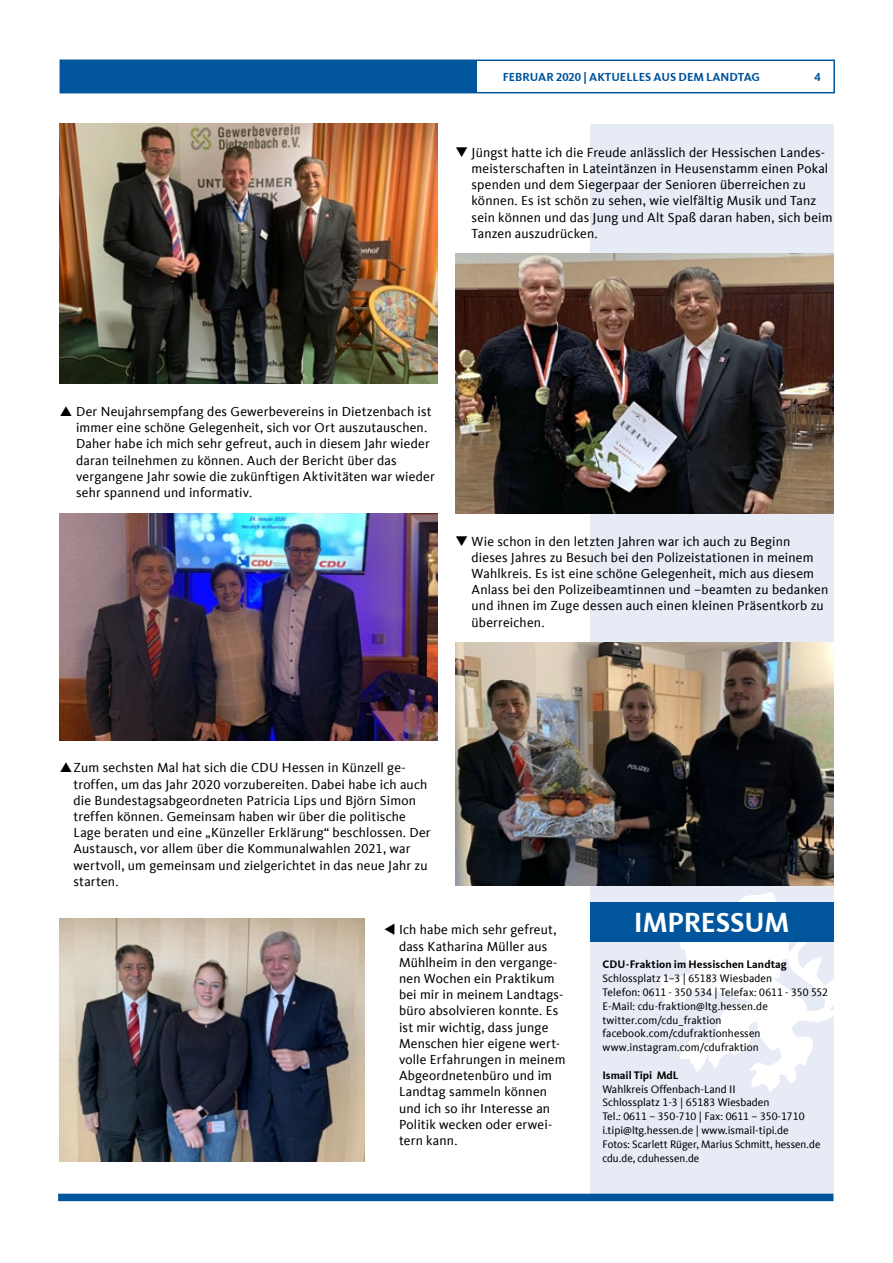
<style>
.page{position:relative;width:893px;height:1263px;background:#fff}
.page>*{position:absolute;margin:0;border:0;box-sizing:border-box;transform-origin:0 0}
.t1{font:700 28.5px "CDU Kievit Tab";letter-spacing:-.01em;color:#fff}
.t2{font:13.5px/16.2px "CDU Kievit Tab";letter-spacing:.01em;color:#000}
.t3{font:700 12px "CDU Kievit Tab";color:#00559d}
.t4{font:11.25px/13.8px "CDU Kievit Tab";color:#000}
.t5{font:700 11.25px "CDU Kievit Tab";letter-spacing:.01em;color:#000}
</style>
<div class="page">
<div style="left:590px;top:124px;width:243px;height:1070px;background:#e7ebf6"></div>
<svg style="left:653px;top:892px;width:181px;height:200px"></svg>
<img style="left:60px;top:124px;width:378px;height:260px">
<div style="left:590px;top:902px;width:243px;height:40px;background:#00559d"></div>
<div style="left:58px;top:1194px;width:775px;height:7px;background:#00559d"></div>
<div style="left:60px;top:60px;width:775px;height:33px;border:2px solid #00559d"></div>
<div style="left:60px;top:60px;width:417px;height:32px;background:#00559d"></div>
<img style="left:455px;top:254px;width:378px;height:259px">
<img style="left:60px;top:513px;width:378px;height:227px">
<img style="left:455px;top:643px;width:378px;height:243px">
<img style="left:60px;top:918px;width:305px;height:243px">
<p class="t3" style="left:503px;top:70px;width:259px">FEBRUAR 2020 | AKTUELLES AUS DEM LANDTAG</p>
<p class="t3" style="left:814px;top:70px;width:8px">4</p>
<p class="t2" style="left:472px;top:144px;width:362px;text-indent:-17px">❑ Jüngst hatte ich die Freude anlässlich der Hessischen Landes&shy;meisterschaften in Lateintänzen in Heusenstamm einen Pokal spenden und dem Siegerpaar der Senioren überreichen zu können. Es ist schön zu sehen, wie vielfältig Musik und Tanz sein können und das Jung und Alt Spaß daran haben, sich beim Tanzen auszudrücken.</p>
<p class="t2" style="left:76px;top:403px;width:360px">Der Neujahrsempfang des Gewerbevereins in Dietzenbach ist immer eine schöne Gelegenheit, sich vor Ort auszutauschen.<br>Daher habe ich mich sehr gefreut, auch in diesem Jahr wieder daran teilnehmen zu können. Auch der Bericht über das vergangene Jahr sowie die zukünftigen Aktivitäten war wieder sehr spannend und informativ.</p>
<p class="t2" style="left:472px;top:533px;width:358px;text-indent:-17px">❑ Wie schon in den letzten Jahren war ich auch zu Beginn dieses Jahres zu Besuch bei den Polizeistationen in meinem Wahlkreis. Es ist eine schöne Gelegenheit, mich aus diesem Anlass bei den Polizeibeamtinnen und –beamten zu bedanken und ihnen im Zuge dessen auch einen kleinen Präsentkorb zu überreichen.</p>
<p class="t2" style="left:74px;top:760px;width:359px">Zum sechsten Mal hat sich die CDU Hessen in Künzell ge&shy;troffen, um das Jahr 2020 vorzubereiten. Dabei habe ich auch die Bundestagsabgeordneten Patricia Lips und Björn Simon treffen können. Gemeinsam haben wir über die politische Lage beraten und eine „Künzeller Erklärung“ beschlossen. Der Austausch, vor allem über die Kommunalwahlen 2021, war wertvoll, um gemeinsam und zielgerichtet in das neue Jahr zu starten.</p>
<p class="t2" style="left:399px;top:922px;width:168px;text-indent:-15px">▼ Ich habe mich sehr gefreut, dass Katharina Müller aus<br>Mühlheim in den vergange&shy;nen Wochen ein Praktikum bei mir in meinem Landtags&shy;büro absolvieren konnte. Es ist mir wichtig, dass junge<br>Menschen hier eigene wert&shy;volle Erfahrungen in meinem<br>Abgeordnetenbüro und im<br>Landtag sammeln können und ich so ihr Interesse an<br>Politik wecken oder erwei&shy;tern kann.</p>
<h1 class="t1" style="left:634px;top:906px;width:157px">IMPRESSUM</h1>
<p class="t5" style="left:602px;top:958px;width:186px">CDU-Fraktion im Hessischen Landtag</p>
<p class="t4" style="left:602px;top:971px;width:227px">Schlossplatz 1–3 | 65183 Wiesbaden<br>Telefon: 0611 - 350 534 | Telefax: 0611 - 350 552<br>E-Mail: cdu-fraktion@ltg.hessen.de twitter.com/cdu_fraktion facebook.com/cdufraktionhessen www.instagram.com/cdufraktion</p>
<p class="t5" style="left:602px;top:1068px;width:78px">Ismail Tipi MdL</p>
<p class="t4" style="left:602px;top:1082px;width:220px">Wahlkreis Offenbach-Land II<br>Schlossplatz 1-3 | 65183 Wiesbaden<br>Tel.: 0611 – 350-710 | Fax: 0611 – 350-1710 i.tipi@ltg.hessen.de | www.ismail-tipi.de<br>Fotos: Scarlett Rüger, Marius Schmitt, hessen.de cdu.de, cduhessen.de</p>
</div>
